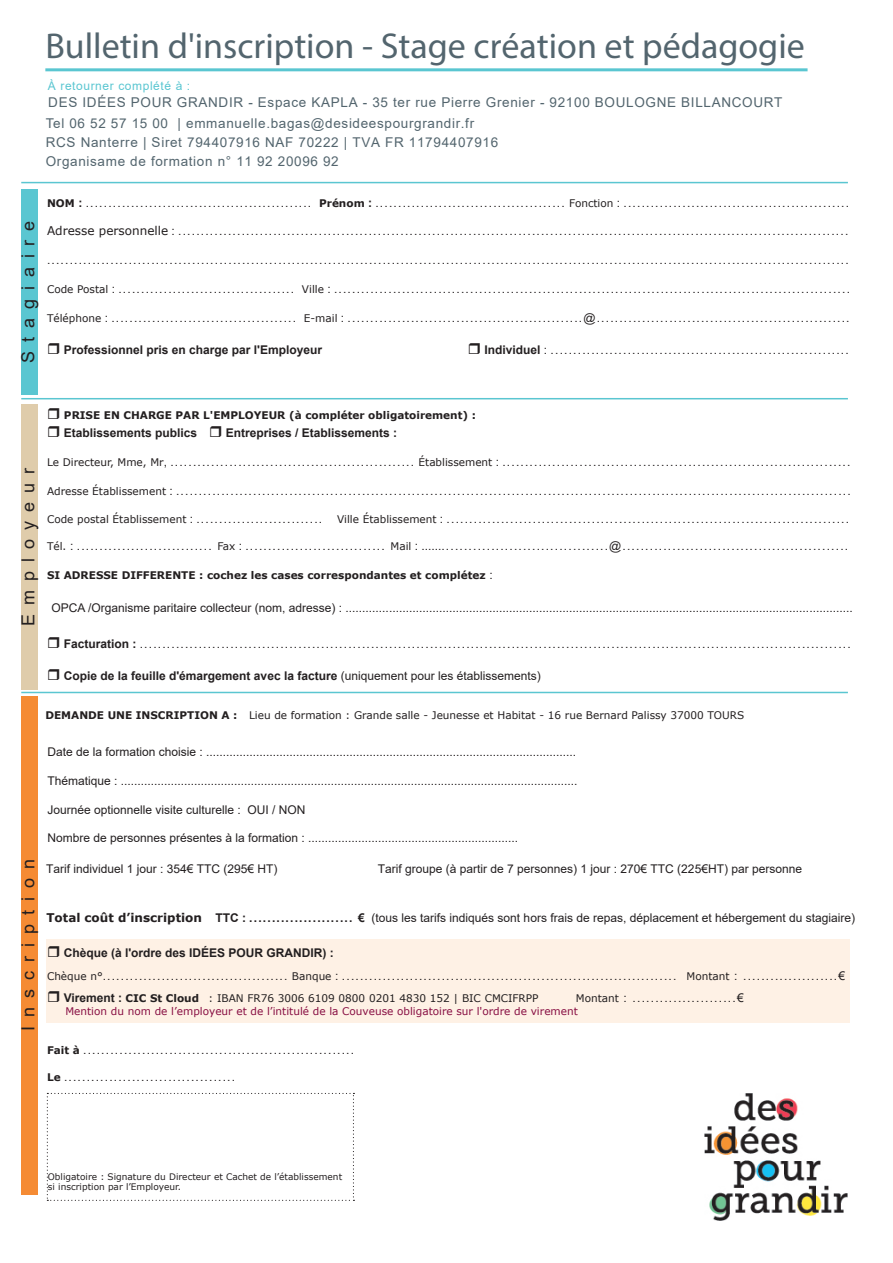
<style>
.page{position:relative;width:893px;height:1263px;background:#fff}
.page>*{position:absolute;margin:0;border:0;box-sizing:border-box;transform-origin:0 0}
.t1{font:36px "Myriad Pro";color:#53656e}
.t2{font:18px "Arial";letter-spacing:.5em;color:#231f20}
.t3{font:13.5px/19.6px "Arial";letter-spacing:.05em;color:#53656e}
.t4{font:12px/22.5px "Arial";color:#231f20}
.t5{font:700 12px "Arial";color:#231f20}
.t6{font:12px "Arial";letter-spacing:.05em;color:#5ac6d1}
.t7{font:700 10.5px "Verdana";color:#231f20}
.t8{font:10.5px "Verdana";color:#231f20}
.t9{font:10.5px "Verdana";color:#880f43}
.t10{font:9px/10.5px "Verdana";color:#231f20}
.s1{font-family:"Verdana";font-weight:700;font-size:10.5px}
.s2{font-weight:700}
.s3{font-family:"Verdana";font-size:10.5px}
.s4{font-family:"Verdana"}
.s5{font-family:"Arial";font-weight:400;font-size:12px}
.s6{font-weight:400}
.s7{font-family:"Verdana";font-weight:700}
.s8{font-family:"Arial";font-weight:700;font-size:12px}
</style>
<div class="page">
<div style="left:46px;top:939px;width:804px;height:83px;background:#fef1e5"></div>
<hr style="left:21px;top:398px;width:827px;height:1px;background:#5ac6d1">
<hr style="left:21px;top:182px;width:827px;height:1px;background:#5ac6d1">
<hr style="left:21px;top:692px;width:827px;height:1px;background:#5ac6d1">
<hr style="left:45px;top:68px;width:762px;height:3px;background:#5ac6d1">
<div style="left:21px;top:189px;width:17px;height:206px;background:#5ac6d1"></div>
<div style="left:21px;top:404px;width:17px;height:286px;background:#dfccab"></div>
<div style="left:21px;top:696px;width:17px;height:498px;background:#f58b34"></div>
<svg style="left:47px;top:1093px;width:307px;height:108px"></svg>
<img style="left:705px;top:1093px;width:143px;height:127px">
<h1 class="t1" style="left:45px;top:24px;width:761px">Bulletin d'inscription - Stage création et pédagogie</h1>
<p class="t6" style="left:48px;top:77px;width:144px">À retourner complété à :</p>
<p class="t3" style="left:46px;top:93px;width:738px">DES IDÉES POUR GRANDIR - Espace KAPLA - 35 ter rue Pierre Grenier - 92100 BOULOGNE BILLANCOURT Tel 06 52 57 15 00 | emmanuelle.bagas@desideespourgrandir.fr<br>RCS Nanterre | Siret 794407916 NAF 70222 | TVA FR 11794407916<br>Organisame de formation n° 11 92 20096 92</p>
<p class="t4" style="left:47px;top:191px;width:804px"><span class="s1">NOM</span> <span class="s2">:</span> .................................................. <span class="s1">Prénom</span> <span class="s2">:</span> .......................................... <span class="s3">Fonction</span> : ..................................................</p>
<p class="t4" style="left:47px;top:220px;width:803px"><span class="s4">Adresse personnelle</span> : ....................................................................................................................................................</p>
<p class="t4" style="left:47px;top:249px;width:803px">.................................................................................................................................................................................</p>
<p class="t4" style="left:47px;top:277px;width:804px"><span class="s3">Code Postal</span> : ....................................... <span class="s3">Ville</span> : ..................................................................................................................</p>
<p class="t4" style="left:47px;top:306px;width:804px"><span class="s3">Téléphone</span> : ......................................... <span class="s3">E-mail</span> : ....................................................@........................................................</p>
<p class="t5" style="left:64px;top:341px;width:260px">Professionnel pris en charge par l'Employeur</p>
<p class="t4" style="left:485px;top:339px;width:366px"><span class="s2">Individuel</span> : ..................................................................</p>
<h2 class="t2" style="left:16px;top:363px;width:144px;rotate:-90deg">Stagiaire</h2>
<h2 class="t2" style="left:16px;top:626px;width:160px;rotate:-90deg">Employeur</h2>
<p class="t7" style="left:64px;top:408px;width:414px">PRISE EN CHARGE PAR L'EMPLOYEUR (à compléter obligatoirement) :</p>
<p class="t5" style="left:64px;top:424px;width:135px">Etablissements publics</p>
<p class="t5" style="left:226px;top:424px;width:173px">Entreprises / Etablissements :</p>
<p class="t4" style="left:47px;top:450px;width:805px"><span class="s3">Le Directeur, Mme, Mr</span>, ...................................................... <span class="s3">Établissement</span> : .............................................................................</p>
<p class="t4" style="left:47px;top:479px;width:805px"><span class="s3">Adresse Établissement</span> : .....................................................................................................................................................</p>
<p class="t4" style="left:47px;top:508px;width:804px"><span class="s3">Code postal Établissement</span> : ............................ <span class="s3">Ville Établissement</span> : .........................................................................................</p>
<p class="t4" style="left:47px;top:535px;width:803px"><span class="s3">Tél.</span> : .............................. <span class="s3">Fax</span> : ............................... <span class="s3">Mail</span> : ...........................................@..................................................</p>
<p class="t7" style="left:47px;top:568px;width:447px">SI ADRESSE DIFFERENTE : cochez les cases correspondantes et complétez <span class="s5">:</span></p>
<p class="t4" style="left:52px;top:596px;width:803px">OPCA /Organisme paritaire collecteur (nom, adresse) : ........................................................................................................................................................</p>
<p class="t4" style="left:64px;top:632px;width:788px"><span class="s2">Facturation :</span> .............................................................................................................................................................</p>
<p class="t5" style="left:64px;top:667px;width:479px">Copie de la feuille d'émargement avec la facture <span class="s6">(uniquement pour les établissements)</span></p>
<p class="t7" style="left:45px;top:707px;width:194px">DEMANDE UNE INSCRIPTION A :</p>
<p class="t8" style="left:249px;top:708px;width:497px">Lieu de formation : Grande salle - Jeunesse et Habitat - 16 rue Bernard Palissy 37000 TOURS</p>
<h2 class="t2" style="left:16px;top:1031px;width:173px;rotate:-90deg">Inscription</h2>
<p class="t4" style="left:47px;top:740px;width:530px">Date de la formation choisie : ...............................................................................................................</p>
<p class="t4" style="left:47px;top:769px;width:532px">Thématique : .........................................................................................................................................</p>
<p class="t4" style="left:47px;top:798px;width:260px">Journée optionnelle visite culturelle : OUI / NON</p>
<p class="t4" style="left:47px;top:827px;width:472px">Nombre de personnes présentes à la formation : ...............................................................</p>
<p class="t4" style="left:46px;top:857px;width:233px">Tarif individuel 1 jour : 354€ TTC (295€ HT)</p>
<p class="t4" style="left:378px;top:857px;width:426px">Tarif groupe (à partir de 7 personnes) 1 jour : 270€ TTC (225€HT) par personne</p>
<p class="t4" style="left:46px;top:907px;width:810px"><span class="s7">Total coût d’inscription</span> <span class="s2">TTC : ....................... €</span> (tous les tarifs indiqués sont hors frais de repas, déplacement et hébergement du stagiaire)</p>
<p class="t4" style="left:47px;top:942px;width:800px;text-indent:17px"><span class="s2">Chèque (à l'ordre des IDÉES POUR GRANDIR) :<br></span><span class="s3">Chèque n°</span>......................................... <span class="s3">Banque</span> : .......................................................................... <span class="s3">Montant</span> : .....................€</p>
<p class="t8" style="left:64px;top:991px;width:476px"><span class="s8">Virement :</span> <span class="s2">CIC St Cloud</span> : IBAN FR76 3006 6109 0800 0201 4830 152 | BIC CMCIFRPP</p>
<p class="t4" style="left:576px;top:987px;width:169px"><span class="s3">Montant</span> : .......................€</p>
<p class="t9" style="left:65px;top:1004px;width:514px">Mention du nom de l’employeur et de l’intitulé de la Couveuse obligatoire sur l'ordre de virement</p>
<p class="t4" style="left:47px;top:1039px;width:309px"><span class="s1">Fait à</span> ............................................................</p>
<p class="t4" style="left:47px;top:1066px;width:190px"><span class="s1">Le</span> ......................................</p>
<p class="t10" style="left:48px;top:1171px;width:296px">Obligatoire : Signature du Directeur et Cachet de l’établissement si inscription par l’Employeur.</p>
</div>
